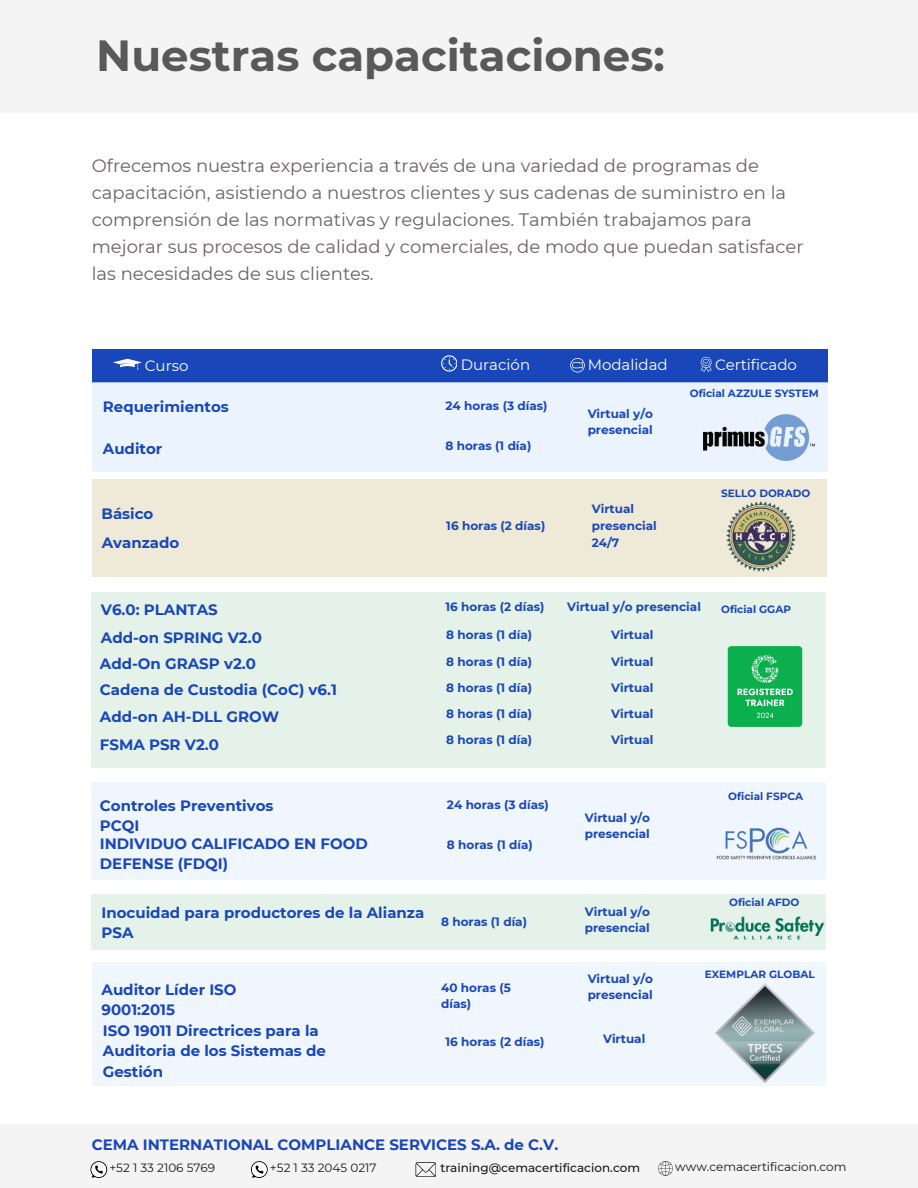
<style>
.page{position:relative;width:918px;height:1188px;background:#fff}
.page>*{position:absolute;margin:0;border:0;box-sizing:border-box;transform-origin:0 0}
.t1{font:700 43.5px "Montserrat";color:#595959}
.t2{font:18px/27px "Montserrat";color:#686362}
.t3{font:700 15px/20.2px "Montserrat";color:#1947ba}
.t4{font:15px "Montserrat";color:#fff}
.t5{font:700 12px/16px "Montserrat";color:#1947ba}
.t6{font:12px "Montserrat";color:#171717}
.t7{font:500 12px "Montserrat";color:#171717}
.t8{font:700 10.5px "Montserrat";color:#1947ba}
</style>
<div class="page">
<div style="left:0;top:1125px;width:918px;height:63px;background:#f4f4f4"></div>
<div style="left:0;top:0;width:918px;height:112px;background:#f4f4f4"></div>
<svg style="left:90px;top:1161px;width:17px;height:17px"></svg>
<svg style="left:251px;top:1161px;width:17px;height:17px"></svg>
<svg style="left:416px;top:1162px;width:20px;height:15px"></svg>
<svg style="left:658px;top:1161px;width:15px;height:15px"></svg>
<div style="left:92px;top:592px;width:734px;height:175px;background:#e4f2ea"></div>
<div style="left:92px;top:349px;width:736px;height:34px;background:#1947ba"></div>
<div style="left:92px;top:383px;width:735px;height:89px;background:#eaf3fe"></div>
<div style="left:92px;top:480px;width:734px;height:97px;background:#efe9d7"></div>
<svg style="left:701px;top:357px;width:11px;height:14px"></svg>
<svg style="left:570px;top:358px;width:15px;height:14px"></svg>
<svg style="left:441px;top:355px;width:16px;height:16px"></svg>
<svg style="left:113px;top:359px;width:28px;height:11px"></svg>
<img style="left:703px;top:414px;width:112px;height:47px">
<img style="left:726px;top:502px;width:70px;height:69px">
<img style="left:727px;top:646px;width:76px;height:81px">
<div style="left:91px;top:782px;width:734px;height:97px;background:#f0f6fe"></div>
<img style="left:716px;top:827px;width:100px;height:33px">
<div style="left:92px;top:894px;width:734px;height:56px;background:#e4f2ea"></div>
<img style="left:710px;top:916px;width:114px;height:24px">
<div style="left:92px;top:962px;width:733px;height:124px;background:#f0f6fe"></div>
<img style="left:715px;top:983px;width:99px;height:99px">
<h5 class="t1" style="left:96px;top:29px;width:570px">Nuestras capacitaciones:</h5>
<p class="t2" style="left:92px;top:153px;width:713px">Ofrecemos nuestra experiencia a través de una variedad de programas de capacitación, asistiendo a nuestros clientes y sus cadenas de suministro en la comprensión de las normativas y regulaciones. También trabajamos para mejorar sus procesos de calidad y comerciales, de modo que puedan satisfacer las necesidades de sus clientes.</p>
<h5 class="t4" style="left:145px;top:356px;width:45px">Curso</h5>
<p class="t4" style="left:461px;top:356px;width:71px">Duración</p>
<h5 class="t4" style="left:588px;top:356px;width:81px">Modalidad</h5>
<h4 class="t4" style="left:715px;top:355px;width:83px">Certificado</h4>
<h4 class="t3" style="left:103px;top:396px;width:127px">Requerimientos</h4>
<h6 class="t3" style="left:103px;top:439px;width:61px">Auditor</h6>
<p class="t8" style="left:690px;top:387px;width:130px">Oficial AZZULE SYSTEM</p>
<h6 class="t5" style="left:445px;top:398px;width:104px">24 horas (3 días)</h6>
<h6 class="t5" style="left:445px;top:437px;width:87px">8 horas (1 día)</h6>
<p class="t5" style="left:588px;top:406px;width:67px">Virtual y/o presencial</p>
<h4 class="t3" style="left:102px;top:504px;width:53px">Básico</h4>
<h4 class="t3" style="left:102px;top:533px;width:79px">Avanzado</h4>
<p class="t5" style="left:446px;top:517px;width:100px">16 horas (2 días)</p>
<h6 class="t5" style="left:592px;top:500px;width:66px;line-height:17px">Virtual presencial<br>24/7</h6>
<p class="t3" style="left:101px;top:600px;width:118px">V6.0: PLANTAS</p>
<h3 class="t3" style="left:101px;top:627px;width:162px">Add-on SPRING V2.0</h3>
<h4 class="t5" style="left:445px;top:599px;width:100px">16 horas (2 días)</h4>
<h4 class="t5" style="left:446px;top:627px;width:87px">8 horas (1 día)</h4>
<h4 class="t5" style="left:567px;top:599px;width:135px">Virtual y/o presencial</h4>
<h4 class="t5" style="left:611px;top:627px;width:44px">Virtual</h4>
<h3 class="t3" style="left:100px;top:654px;width:158px">Add-On GRASP v2.0</h3>
<h6 class="t5" style="left:446px;top:654px;width:87px">8 horas (1 día)</h6>
<p class="t5" style="left:611px;top:654px;width:44px">Virtual</p>
<h6 class="t3" style="left:100px;top:680px;width:239px">Cadena de Custodia (CoC) v6.1</h6>
<h6 class="t5" style="left:446px;top:680px;width:87px">8 horas (1 día)</h6>
<h6 class="t5" style="left:611px;top:680px;width:44px">Virtual</h6>
<h6 class="t3" style="left:100px;top:706px;width:181px">Add-on AH-DLL GROW</h6>
<h6 class="t5" style="left:446px;top:706px;width:87px">8 horas (1 día)</h6>
<h6 class="t5" style="left:611px;top:706px;width:44px">Virtual</h6>
<h6 class="t3" style="left:100px;top:734px;width:121px">FSMA PSR V2.0</h6>
<h6 class="t5" style="left:446px;top:731px;width:87px">8 horas (1 día)</h6>
<h6 class="t5" style="left:611px;top:731px;width:44px">Virtual</h6>
<p class="t3" style="left:100px;top:795px;width:175px">Controles Preventivos<br>PCQI</p>
<h4 class="t3" style="left:100px;top:834px;width:269px">INDIVIDUO CALIFICADO EN FOOD<br>DEFENSE (FDQI)</h4>
<h6 class="t5" style="left:447px;top:836px;width:87px">8 horas (1 día)</h6>
<h3 class="t5" style="left:447px;top:797px;width:104px">24 horas (3 días)</h3>
<h6 class="t5" style="left:585px;top:809px;width:67px">Virtual y/o presencial</h6>
<h6 class="t3" style="left:102px;top:902px;width:324px">Inocuidad para productores de la Alianza<br>PSA</h6>
<p class="t5" style="left:441px;top:914px;width:87px">8 horas (1 día)</p>
<p class="t5" style="left:585px;top:903px;width:67px">Virtual y/o presencial</p>
<h6 class="t8" style="left:721px;top:487px;width:91px">SELLO DORADO</h6>
<h6 class="t8" style="left:721px;top:602px;width:71px">Oficial GGAP</h6>
<h6 class="t8" style="left:728px;top:790px;width:76px">Oficial FSPCA</h6>
<h4 class="t8" style="left:729px;top:896px;width:72px">Oficial AFDO</h4>
<h6 class="t3" style="left:102px;top:980px;width:136px">Auditor Líder ISO<br>9001:2015</h6>
<h4 class="t3" style="left:103px;top:1021px;width:225px">ISO 19011 Directrices para la<br>Auditoria de los Sistemas de<br>Gestión</h4>
<p class="t5" style="left:441px;top:979px;width:71px">40 horas (5 días)</p>
<p class="t5" style="left:588px;top:971px;width:67px">Virtual y/o presencial</p>
<h4 class="t5" style="left:445px;top:1034px;width:100px">16 horas (2 días)</h4>
<h6 class="t5" style="left:603px;top:1031px;width:44px">Virtual</h6>
<h6 class="t8" style="left:705px;top:968px;width:112px">EXEMPLAR GLOBAL</h6>
<h1 class="t3" style="left:92px;top:1135px;width:468px">CEMA INTERNATIONAL COMPLIANCE SERVICES S.A. de C.V.</h1>
<h2 class="t6" style="left:109px;top:1160px;width:107px">+52 1 33 2106 5769</h2>
<p class="t6" style="left:270px;top:1160px;width:108px">+52 1 33 2045 0217</p>
<h5 class="t7" style="left:440px;top:1160px;width:201px">training@cemacertificacion.com</h5>
<p class="t6" style="left:675px;top:1160px;width:173px">www.cemacertificacion.com</p>
</div>
